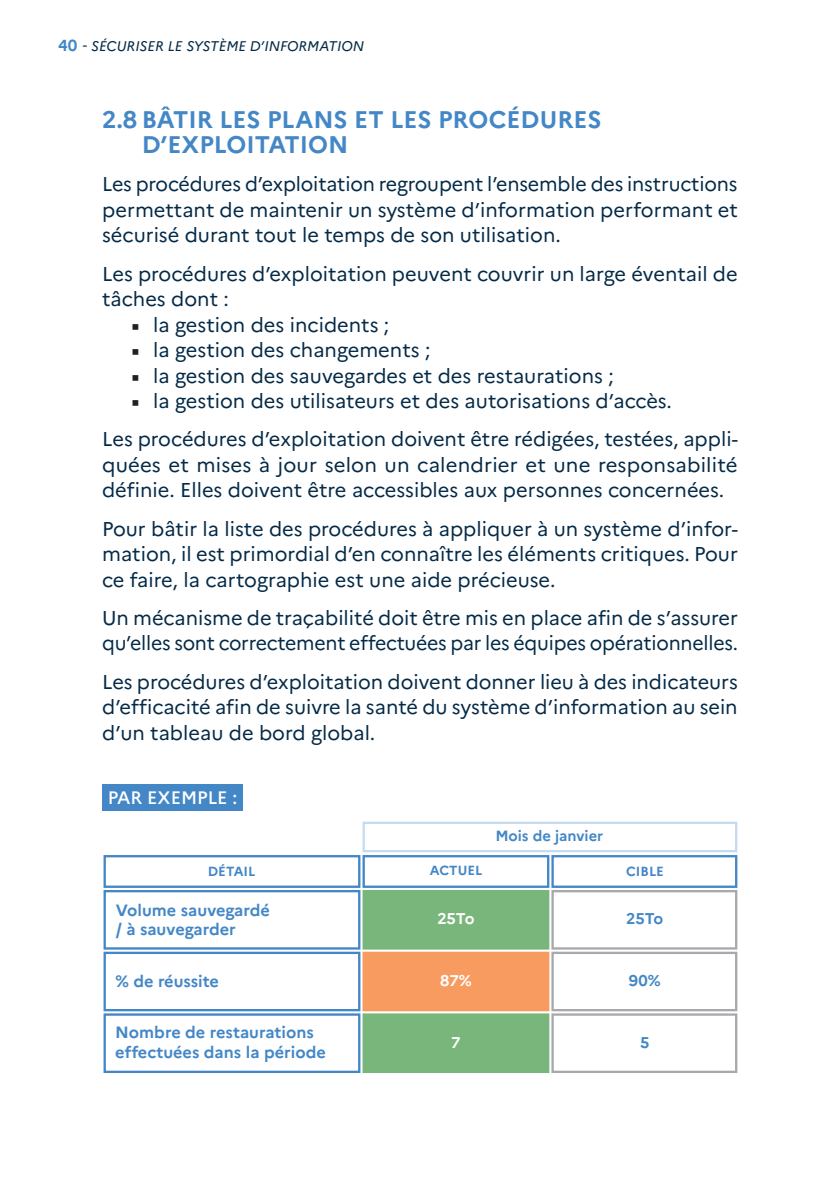
<style>
.page{position:relative;width:840px;height:1191px;background:#fff}
.page>*{position:absolute;margin:0;border:0;box-sizing:border-box;transform-origin:0 0}
.t1{font:700 24px/25.4px "Marianne";color:#4387c7}
.t2{font:20px/25.6px "Marianne";color:#042a47}
.t3{font:500 18px "Marianne";color:#fff}
.t4{font:700 16.4px/19.6px "Marianne";color:#4387c7}
.t5{font:700 15.6px "Marianne";color:#fff}
.t6{font:700 15.6px "Marianne";color:#4387c7}
.t7{font:700 14.8px "Marianne";color:#4387c7}
.t8{font:italic 14px "Marianne";color:#042a47}
.t9{font:700 13.2px "Marianne";color:#4387c7}
.s1{font-weight:700;font-style:normal;font-size:16px;color:#4387c7}
.s2{font-style:normal}
.s3{font-family:"Spectral";font-weight:700;font-size:18px;color:#231f20}
</style>
<div class="page">
<div style="left:102px;top:784px;width:141px;height:27px;background:#4387c7"></div>
<div style="left:103px;top:855px;width:257px;height:33px;border:2px solid #4387c7"></div>
<div style="left:362px;top:855px;width:187px;height:33px;border:2px solid #4387c7"></div>
<div style="left:551px;top:855px;width:186px;height:33px;border:2px solid #4387c7"></div>
<div style="left:103px;top:890px;width:257px;height:59px;border:2px solid #4387c7"></div>
<div style="left:363px;top:891px;width:185px;height:57px;background:#79b67b"></div>
<div style="left:362px;top:890px;width:187px;height:59px;border:2px solid #79b67b"></div>
<div style="left:551px;top:890px;width:186px;height:59px;border:2px solid #a8a9ad"></div>
<div style="left:103px;top:951px;width:257px;height:60px;border:2px solid #4387c7"></div>
<div style="left:363px;top:953px;width:185px;height:57px;background:#f89b60"></div>
<div style="left:362px;top:951px;width:187px;height:60px;border:2px solid #f89b60"></div>
<div style="left:551px;top:951px;width:186px;height:60px;border:2px solid #a8a9ad"></div>
<div style="left:103px;top:1013px;width:257px;height:60px;border:2px solid #4387c7"></div>
<div style="left:363px;top:1014px;width:185px;height:57px;background:#79b67b"></div>
<div style="left:362px;top:1013px;width:187px;height:60px;border:2px solid #79b67b"></div>
<div style="left:551px;top:1013px;width:186px;height:60px;border:2px solid #a8a9ad"></div>
<p class="t8" style="left:58px;top:35px;width:307px"><span class="s1">40</span> <span class="s2">-</span> SÉCURISER LE SYSTÈME D’INFORMATION</p>
<p class="t1" style="left:142px;top:104px;width:461px;text-indent:-40px">2.8 BÂTIR LES PLANS ET LES PROCÉDURES<br>D’EXPLOITATION</p>
<p class="t2" style="left:102px;top:170px;width:637px;text-align:justify">Les procédures d’exploitation regroupent l’ensemble des instructions permettant de maintenir un système d’information performant et sécurisé durant tout le temps de son utilisation.</p>
<p class="t2" style="left:102px;top:259px;width:636px">Les procédures d’exploitation peuvent couvrir un large éventail de tâches dont :</p>
<p class="t2" style="left:130px;top:310px;width:260px"><span class="s3">■</span> la gestion des incidents ;</p>
<p class="t2" style="left:130px;top:335px;width:301px"><span class="s3">■</span> la gestion des changements ;</p>
<p class="t2" style="left:130px;top:361px;width:484px"><span class="s3">■</span> la gestion des sauvegardes et des restaurations ;</p>
<p class="t2" style="left:102px;top:380px;width:637px;line-height:38.2px;text-indent:28px"><span class="s3">■</span> la gestion des utilisateurs et des autorisations d’accès.<br>Les procédures d’exploitation doivent être rédigées, testées, appli-</p>
<p class="t2" style="left:102px;top:450px;width:636px">quées et mises à jour selon un calendrier et une responsabilité définie. Elles doivent être accessibles aux personnes concernées.</p>
<p class="t2" style="left:102px;top:514px;width:637px;text-align:justify">Pour bâtir la liste des procédures à appliquer à un système d’infor&shy;mation, il est primordial d’en connaître les éléments critiques. Pour ce faire, la cartographie est une aide précieuse.</p>
<p class="t2" style="left:102px;top:603px;width:637px">Un mécanisme de traçabilité doit être mis en place afin de s’assurer qu’elles sont correctement effectuées par les équipes opérationnelles.</p>
<p class="t2" style="left:102px;top:667px;width:637px;text-align:justify">Les procédures d’exploitation doivent donner lieu à des indicateurs d’efficacité afin de suivre la santé du système d’information au sein d’un tableau de bord global.</p>
<p class="t3" style="left:108px;top:783px;width:131px">PAR EXEMPLE :</p>
<p class="t7" style="left:495px;top:824px;width:109px">Mois de janvier</p>
<p class="t9" style="left:207px;top:861px;width:49px">DÉTAIL</p>
<p class="t9" style="left:429px;top:860px;width:54px">ACTUEL</p>
<p class="t9" style="left:625px;top:861px;width:39px">CIBLE</p>
<p class="t5" style="left:437px;top:906px;width:39px">25To</p>
<p class="t6" style="left:626px;top:906px;width:39px">25To</p>
<p class="t4" style="left:116px;top:899px;width:156px">Volume sauvegardé / à sauvegarder</p>
<p class="t4" style="left:115px;top:970px;width:105px">% de réussite</p>
<p class="t4" style="left:115px;top:1021px;width:212px">Nombre de restaurations effectuées dans la période</p>
<p class="t5" style="left:440px;top:968px;width:33px">87%</p>
<p class="t5" style="left:451px;top:1030px;width:11px">7</p>
<p class="t6" style="left:628px;top:968px;width:33px">90%</p>
<p class="t6" style="left:639px;top:1030px;width:11px">5</p>
</div>
